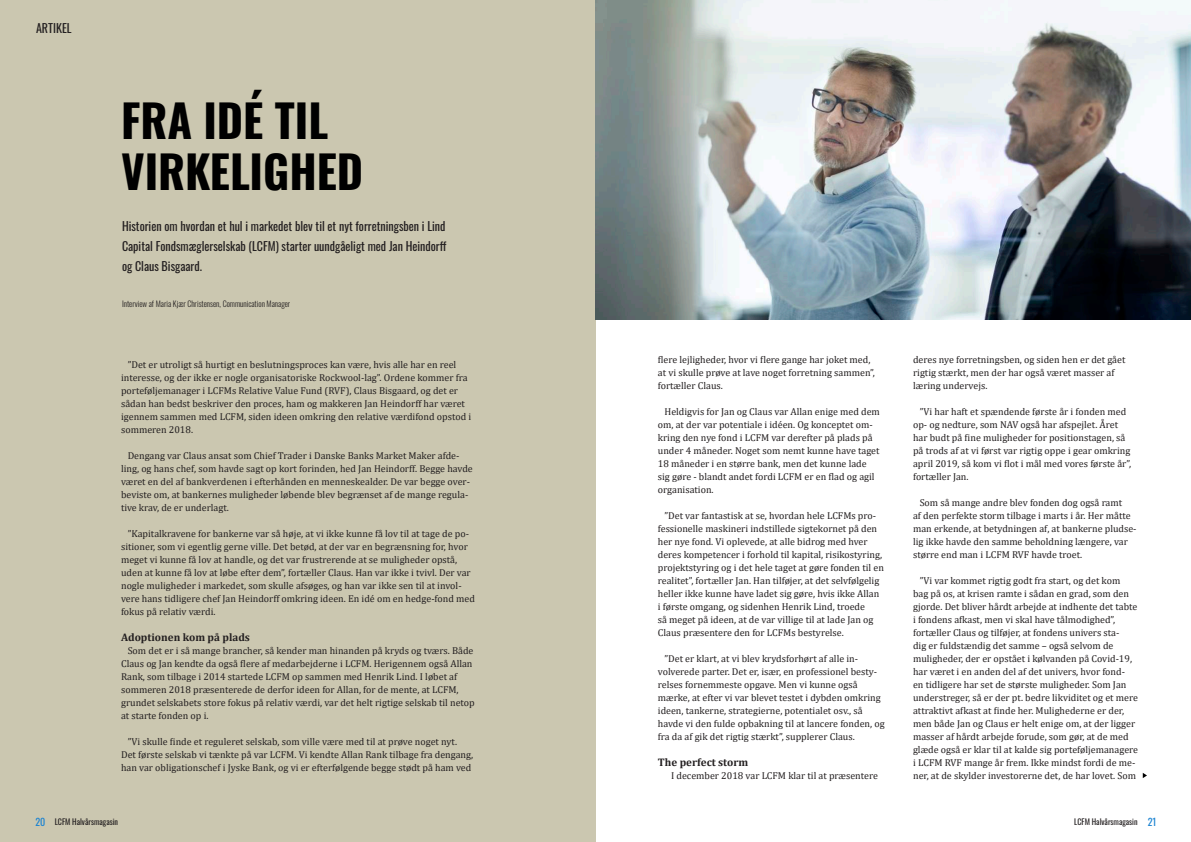
<style>
.page{position:relative;width:1191px;height:842px;background:#fff}
.page>*{position:absolute;margin:0;border:0;box-sizing:border-box;transform-origin:0 0}
.t1{font:700 45px/51px "Oswald";color:#000}
.t2{font:12px/20px "Oswald";color:#231f20;text-align:justify}
.t3{font:700 11px "Cambria";color:#231f20}
.t4{font:10px/13px "Cambria";color:#231f20}
.t5{font:300 8px "Oswald";color:#231f20}
.t6{font:8px "Oswald";color:#231f20}
.s1{font-size:10px;color:#1982d1}
</style>
<div class="page">
<div style="left:0;top:0;width:595px;height:842px;background:#cbc7b0"></div>
<img style="left:595px;top:0;width:596px;height:320px">
<svg style="left:1142px;top:773px;width:5px;height:5px"></svg>
<p class="t2" style="left:36px;top:17px;width:37px">ARTIKEL</p>
<h1 class="t1" style="left:121px;top:91px;width:244px">FRA IDÉ TIL<br>VIRKELIGHED</h1>
<p class="t2" style="left:122px;top:215px;width:326px">Historien om hvordan et hul i markedet blev til et nyt forretningsben i Lind Capital Fondsmæglerselskab (LCFM) starter uundgåeligt med Jan Heindorff og Claus Bisgaard.</p>
<p class="t5" style="left:122px;top:296px;width:170px">Interview af Maria Kjær Christensen, Communication Manager</p>
<p class="t4" style="left:121px;top:358px;width:352px;text-indent:7px">”Det er utroligt så hurtigt en beslutningsproces kan være, hvis alle har en reel interesse, og der ikke er nogle organisatoriske Rockwool-lag”. Ordene kommer fra porteføljemanager i LCFMs Relative Value Fund (RVF), Claus Bisgaard, og det er sådan han bedst beskriver den proces, ham og makkeren Jan Heindorff har været igennem sammen med LCFM, siden ideen omkring den relative værdifond opstod i sommeren 2018.</p>
<p class="t4" style="left:121px;top:449px;width:353px;text-indent:7px">Dengang var Claus ansat som Chief Trader i Danske Banks Market Maker afde&shy;ling, og hans chef, som havde sagt op kort forinden, hed Jan Heindorff. Begge havde været en del af bankverdenen i efterhånden en menneskealder. De var begge over&shy;beviste om, at bankernes muligheder løbende blev begrænset af de mange regula&shy;tive krav, de er underlagt.</p>
<p class="t4" style="left:121px;top:527px;width:355px;text-indent:7px">”Kapitalkravene for bankerne var så høje, at vi ikke kunne få lov til at tage de po&shy;sitioner, som vi egentlig gerne ville. Det betød, at der var en begrænsning for, hvor meget vi kunne få lov at handle, og det var frustrerende at se muligheder opstå, uden at kunne få lov at løbe efter dem”, fortæller Claus. Han var ikke i tvivl. Der var nogle muligheder i markedet, som skulle afsøges, og han var ikke sen til at invol&shy;vere hans tidligere chef Jan Heindorff omkring ideen. En idé om en hedge-fond med fokus på relativ værdi.</p>
<p class="t3" style="left:121px;top:629px;width:130px">Adoptionen kom på plads</p>
<p class="t4" style="left:121px;top:644px;width:355px;text-indent:7px">Som det er i så mange brancher, så kender man hinanden på kryds og tværs. Både Claus og Jan kendte da også flere af medarbejderne i LCFM. Herigennem også Allan Rank, som tilbage i 2014 startede LCFM op sammen med Henrik Lind. I løbet af sommeren 2018 præsenterede de derfor ideen for Allan, for de mente, at LCFM, grundet selskabets store fokus på relativ værdi, var det helt rigtige selskab til netop at starte fonden op i.</p>
<p class="t4" style="left:121px;top:735px;width:354px;text-indent:7px">”Vi skulle finde et reguleret selskab, som ville være med til at prøve noget nyt.<br>Det første selskab vi tænkte på var LCFM. Vi kendte Allan Rank tilbage fra dengang, han var obligationschef i Jyske Bank, og vi er efterfølgende begge stødt på ham ved</p>
<p class="t4" style="left:658px;top:353px;width:219px">flere lejligheder, hvor vi flere gange har joket med, at vi skulle prøve at lave noget forretning sammen”, fortæller Claus.</p>
<p class="t4" style="left:658px;top:405px;width:223px;text-indent:7px">Heldigvis for Jan og Claus var Allan enige med dem om, at der var potentiale i idéen. Og konceptet om&shy;kring den nye fond i LCFM var derefter på plads på under 4 måneder. Noget som nemt kunne have taget 18 måneder i en større bank, men det kunne lade sig gøre - blandt andet fordi LCFM er en flad og agil organisation.</p>
<p class="t4" style="left:658px;top:509px;width:228px;text-indent:7px">”Det var fantastisk at se, hvordan hele LCFMs pro&shy;fessionelle maskineri indstillede sigtekornet på den her nye fond. Vi oplevede, at alle bidrog med hver deres kompetencer i forhold til kapital, risikostyring, projektstyring og i det hele taget at gøre fonden til en realitet”, fortæller Jan. Han tilføjer, at det selvfølgelig heller ikke kunne have ladet sig gøre, hvis ikke Allan i første omgang, og sidenhen Henrik Lind, troede<br>så meget på ideen, at de var villige til at lade Jan og Claus præsentere den for LCFMs bestyrelse.</p>
<p class="t4" style="left:658px;top:652px;width:228px;text-indent:7px">”Det er klart, at vi blev krydsforhørt af alle in&shy;volverede parter. Det er, især, en professionel besty&shy;relses fornemmeste opgave. Men vi kunne også mærke, at efter vi var blevet testet i dybden omkring ideen, tankerne, strategierne, potentialet osv., så havde vi den fulde opbakning til at lancere fonden, og fra da af gik det rigtig stærkt”, supplerer Claus.</p>
<p class="t3" style="left:658px;top:754px;width:92px">The perfect storm</p>
<p class="t4" style="left:671px;top:769px;width:208px">I december 2018 var LCFM klar til at præsentere</p>
<p class="t4" style="left:913px;top:353px;width:214px">deres nye forretningsben, og siden hen er det gået rigtig stærkt, men der har også været masser af læring undervejs.</p>
<p class="t4" style="left:913px;top:405px;width:219px;text-indent:7px">”Vi har haft et spændende første år i fonden med op- og nedture, som NAV også har afspejlet. Året har budt på fine muligheder for positionstagen, så på trods af at vi først var rigtig oppe i gear omkring april 2019, så kom vi flot i mål med vores første år”, fortæller Jan.</p>
<p class="t4" style="left:913px;top:496px;width:225px;text-indent:7px">Som så mange andre blev fonden dog også ramt<br>af den perfekte storm tilbage i marts i år. Her måtte man erkende, at betydningen af, at bankerne pludse&shy;lig ikke havde den samme beholdning længere, var større end man i LCFM RVF havde troet.</p>
<p class="t4" style="left:913px;top:574px;width:226px;text-indent:7px">”Vi var kommet rigtig godt fra start, og det kom bag på os, at krisen ramte i sådan en grad, som den gjorde. Det bliver hårdt arbejde at indhente det tabte i fondens afkast, men vi skal have tålmodighed”, fortæller Claus og tilføjer, at fondens univers sta-<br>dig er fuldstændig det samme – også selvom de muligheder, der er opstået i kølvanden på Covid-19, har været i en anden del af det univers, hvor fond-<br>en tidligere har set de største muligheder. Som Jan understreger, så er der pt. bedre likviditet og et mere attraktivt afkast at finde her. Mulighederne er der, men både Jan og Claus er helt enige om, at der ligger masser af hårdt arbejde forude, som gør, at de med glæde også er klar til at kalde sig porteføljemanagere i LCFM RVF mange år frem. Ikke mindst fordi de me&shy;ner, at de skylder investorerne det, de har lovet. Som</p>
<p class="t6" style="left:35px;top:815px;width:84px"><span class="s1">20</span> LCFM Halvårsmagasin</p>
<p class="t6" style="left:1074px;top:815px;width:84px">LCFM Halvårsmagasin <span class="s1">21</span></p>
</div>
